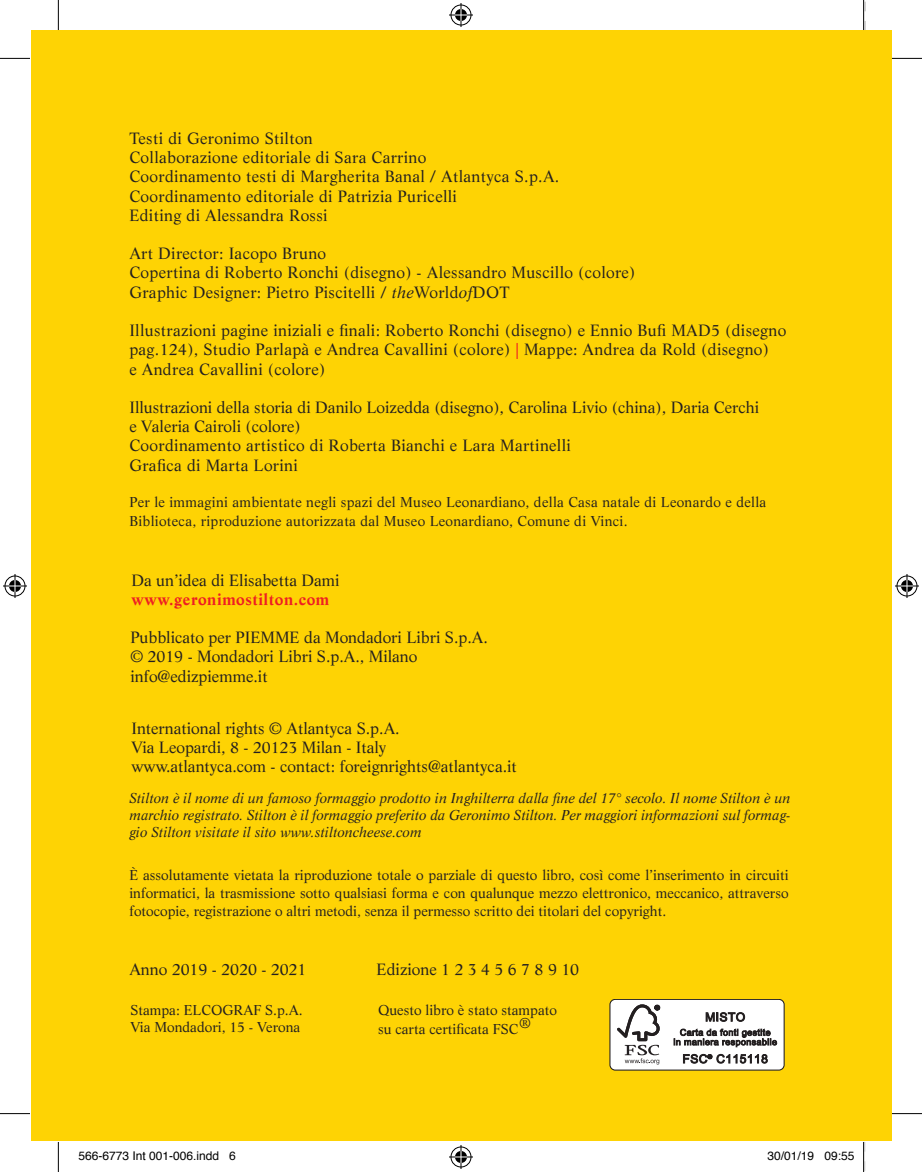
<style>
.page{position:relative;width:922px;height:1172px;background:#fff}
.page>*{position:absolute;margin:0;border:0;box-sizing:border-box;transform-origin:0 0}
.t1{font:16px/19.2px "Life LT Std";letter-spacing:.02em;color:#231f20}
.t2{font:16px/19.2px "Life LT Std";color:#231f20}
.t3{font:700 16px "Life LT Std";letter-spacing:.035em;color:#ee1d23}
.t4{font:14px/18px "Life LT Std";letter-spacing:.02em;color:#231f20}
.t5{font:italic 14px/16.8px "Life LT Std";color:#231f20;text-align:justify}
.t6{font:14px/16.8px "Life LT Std";color:#231f20}
.t7{font:12px "Helvetica";color:#000}
.s1{font-style:italic}
.s2{color:#ee1d23}
</style>
<div class="page">
<div style="left:31px;top:30px;width:861px;height:1110px;background:#fed304"></div>
<div style="left:610px;top:999px;width:174px;height:70px;background:#fff;border-radius:5px"></div>
<div style="left:609px;top:998px;width:175px;height:72px;border:1px solid #231f20;border-radius:5px"></div>
<svg style="left:617px;top:1004px;width:43px;height:60px"></svg>
<svg style="left:705px;top:1012px;width:40px;height:10px"></svg>
<svg style="left:674px;top:1028px;width:103px;height:18px"></svg>
<svg style="left:683px;top:1053px;width:85px;height:10px"></svg>
<hr style="left:0;top:58px;width:30px;height:1px;background:#000">
<hr style="left:892px;top:58px;width:30px;height:1px;background:#000">
<hr style="left:0;top:1112px;width:30px;height:1px;background:#000">
<hr style="left:892px;top:1112px;width:30px;height:1px;background:#000">
<hr style="left:58px;top:0;width:1px;height:30px;background:#000">
<hr style="left:58px;top:1141px;width:1px;height:30px;background:#000">
<hr style="left:863px;top:0;width:1px;height:30px;background:#000">
<hr style="left:863px;top:1141px;width:1px;height:30px;background:#000">
<svg style="left:449px;top:3px;width:24px;height:24px"></svg>
<svg style="left:449px;top:1145px;width:24px;height:23px"></svg>
<svg style="left:3px;top:574px;width:24px;height:24px"></svg>
<svg style="left:895px;top:574px;width:24px;height:24px"></svg>
<p class="t1" style="left:129px;top:129px;width:431px">Testi di Geronimo Stilton<br>Collaborazione editoriale di Sara Carrino<br>Coordinamento testi di Margherita Banal / Atlantyca S.p.A.<br>Coordinamento editoriale di Patrizia Puricelli<br>Editing di Alessandra Rossi</p>
<p class="t1" style="left:129px;top:244px;width:508px">Art Director: Iacopo Bruno<br>Copertina di Roberto Ronchi (disegno) - Alessandro Muscillo (colore)<br>Graphic Designer: Pietro Piscitelli / <span class="s1">the</span>World<span class="s1">of</span>DOT</p>
<p class="t1" style="left:129px;top:321px;width:658px">Illustrazioni pagine iniziali e finali: Roberto Ronchi (disegno) e Ennio Bufi MAD5 (disegno pag.124), Studio Parlapà e Andrea Cavallini (colore) <span class="s2">|</span> Mappe: Andrea da Rold (disegno)<br>e Andrea Cavallini (colore)</p>
<p class="t2" style="left:129px;top:397px;width:631px">Illustrazioni della storia di Danilo Loizedda (disegno), Carolina Livio (china), Daria Cerchi e Valeria Cairoli (colore)<br>Coordinamento artistico di Roberta Bianchi e Lara Martinelli<br>Grafica di Marta Lorini</p>
<p class="t4" style="left:129px;top:492px;width:638px;line-height:19.2px">Per le immagini ambientate negli spazi del Museo Leonardiano, della Casa natale di Leonardo e della<br>Biblioteca, riproduzione autorizzata dal Museo Leonardiano, Comune di Vinci.</p>
<p class="t2" style="left:131px;top:570px;width:210px">Da un’idea di Elisabetta Dami</p>
<p class="t3" style="left:131px;top:589px;width:199px">www.geronimostilton.com</p>
<p class="t2" style="left:130px;top:627px;width:359px">Pubblicato per PIEMME da Mondadori Libri S.p.A. © 2019 - Mondadori Libri S.p.A., Milano info@edizpiemme.it</p>
<p class="t2" style="left:131px;top:718px;width:387px">International rights © Atlantyca S.p.A.<br>Via Leopardi, 8 - 20123 Milan - Italy www.atlantyca.com - contact: foreignrights@atlantyca.it</p>
<p class="t5" style="left:129px;top:789px;width:662px">Stilton è il nome di un famoso formaggio prodotto in Inghilterra dalla fine del 17° secolo. Il nome Stilton è un marchio registrato. Stilton è il formaggio preferito da Geronimo Stilton. Per maggiori informazioni sul formag&shy;gio Stilton visitate il sito www.stiltoncheese.com</p>
<p class="t4" style="left:129px;top:865px;width:661px;text-align:justify">È assolutamente vietata la riproduzione totale o parziale di questo libro, così come l’inserimento in circuiti informatici, la trasmissione sotto qualsiasi forma e con qualunque mezzo elettronico, meccanico, attraverso fotocopie, registrazione o altri metodi, senza il permesso scritto dei titolari del copyright.</p>
<p class="t2" style="left:129px;top:959px;width:179px">Anno 2019 - 2020 - 2021</p>
<p class="t2" style="left:376px;top:959px;width:204px">Edizione 1 2 3 4 5 6 7 8 9 10</p>
<p class="t6" style="left:130px;top:1001px;width:174px">Stampa: ELCOGRAF S.p.A.<br>Via Mondadori, 15 - Verona</p>
<p class="t6" style="left:378px;top:1000px;width:180px;line-height:19px">Questo libro è stato stampato su carta certificata FSC ®</p>
<p class="t7" style="left:78px;top:1146px;width:159px">566-6773 Int 001-006.indd 6</p>
<p class="t7" style="left:767px;top:1146px;width:88px">30/01/19 09:55</p>
</div>
